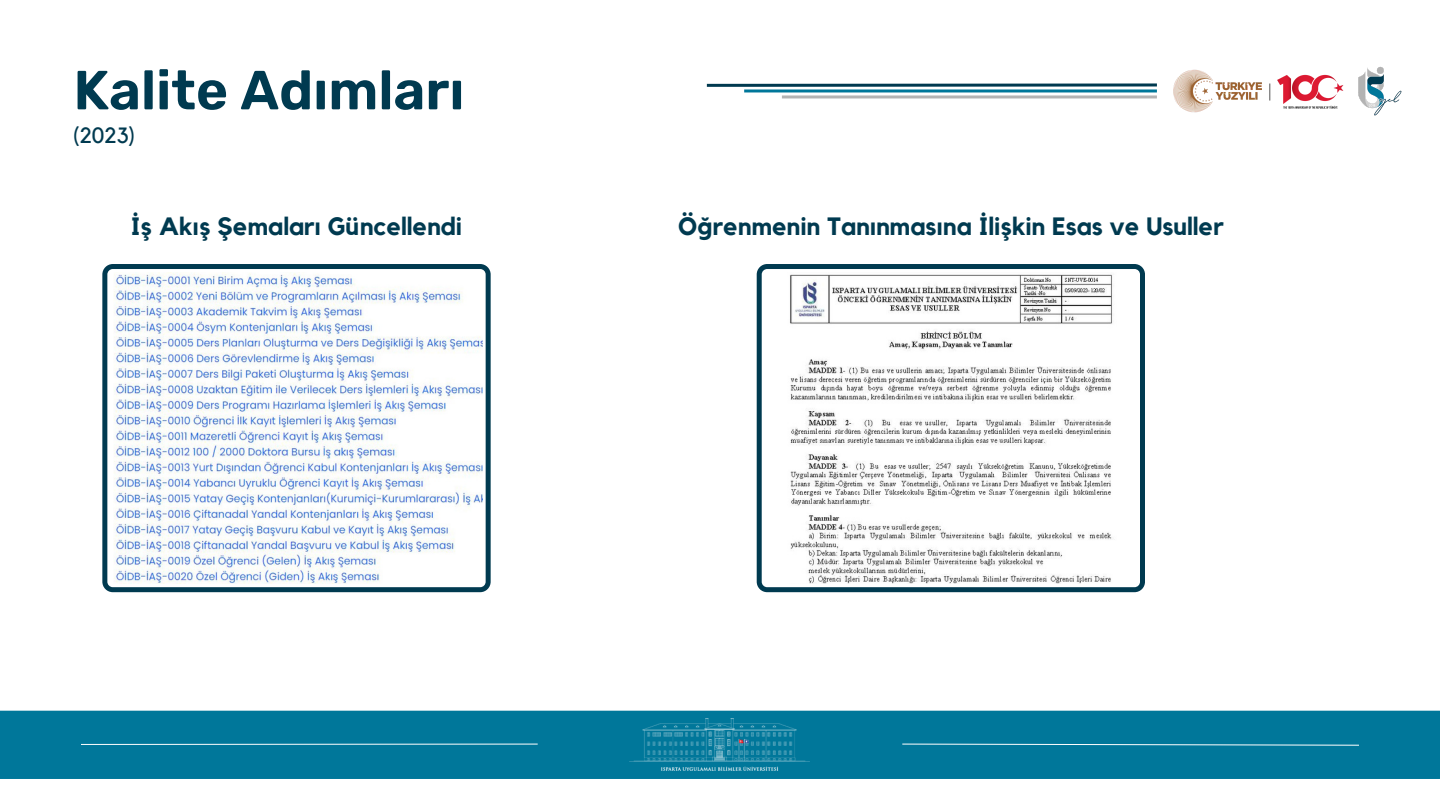
<style>
.page{position:relative;width:1440px;height:810px;background:#fff}
.page>*{position:absolute;margin:0;border:0;box-sizing:border-box;transform-origin:0 0}
.t1{font:600 55px "Rubik";color:#003a50}
.t2{font:700 25px "Kollektif";color:#003a50}
.t3{font:22px "Kollektif";color:#003a50}
</style>
<div class="page">
<div style="left:0;top:711px;width:1440px;height:68px;background:#00779a"></div>
<svg style="left:80px;top:743px;width:458px;height:2px"></svg>
<svg style="left:902px;top:743px;width:458px;height:3px"></svg>
<img style="left:630px;top:719px;width:180px;height:52px">
<hr style="left:744px;top:89px;width:413px;height:3px;background:#00779a">
<hr style="left:782px;top:95px;width:375px;height:3px;background:#b3b3b3">
<svg style="left:706px;top:83px;width:451px;height:4px"></svg>
<img style="left:1363px;top:66px;width:39px;height:49px">
<img style="left:1173px;top:69px;width:81px;height:44px">
<img style="left:1254px;top:74px;width:109px;height:35px">
<svg style="left:1269px;top:84px;width:1px;height:17px"></svg>
<svg style="left:102px;top:264px;width:389px;height:328px;fill:#033c52"></svg>
<img style="left:110px;top:272px;width:372px;height:312px">
<svg style="left:757px;top:264px;width:388px;height:328px;fill:#003a50"></svg>
<img style="left:764px;top:272px;width:374px;height:311px">
<p class="t1" style="left:73px;top:58px;width:393px">Kalite Adımları</p>
<p class="t3" style="left:73px;top:125px;width:63px">(2023)</p>
<p class="t2" style="left:131px;top:215px;width:333px">İş Akış Şemaları Güncellendi</p>
<p class="t2" style="left:678px;top:215px;width:547px">Öğrenmenin Tanınmasına İlişkin Esas ve Usuller</p>
</div>
